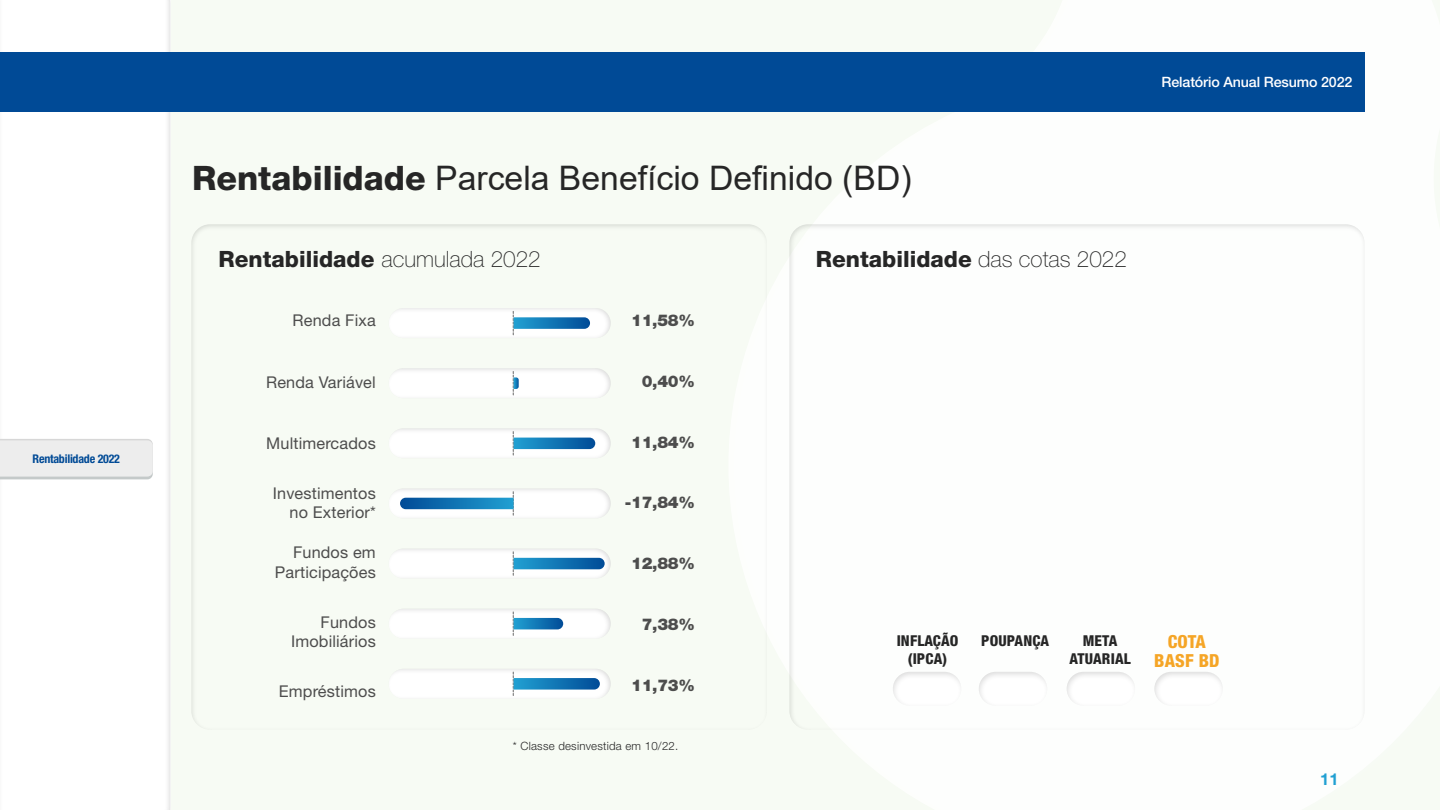
<style>
.page{position:relative;width:1440px;height:810px;background:#fff}
.page>*{position:absolute;margin:0;border:0;box-sizing:border-box;transform-origin:0 0}
.Título_seção{font:33.75px "Arial";color:#262626}
.Título_seção-2{font:800 22.5px "Helvetica Neue LT Std";color:#262626}
.txt_corrido{font:800 condensed 18px/18.8px "Helvetica Neue LT Std";letter-spacing:.01em;color:#f5a526;text-align:center}
.t1{font:700 16.5px "Helvetica Neue LT Std";color:#21a0d2}
.t2{font:16.2px/19.5px "Helvetica Neue LT Std";letter-spacing:.01em;color:#4d4d4d;text-align:right}
.t3{font:900 16.2px "Helvetica Neue LT Std";letter-spacing:-.02em;color:#4d4d4d}
.txt_corrido-2{font:800 condensed 15px/17.2px "Helvetica Neue LT Std";letter-spacing:.01em;color:#262626;text-align:center}
.t4{font:500 14.25px "Helvetica Neue LT Std";letter-spacing:-.01em;color:#fff}
.t5{font:700 condensed 12px "Helvetica Neue LT Std";letter-spacing:-.02em;color:#004a96}
.t6{font:300 11.4px "Helvetica Neue LT Std";letter-spacing:.02em;color:#262626}
.s1{font-family:"Helvetica Neue LT Std";font-weight:800}
.s2{font-weight:100}
</style>
<div class="page">
<div style="left:171px;top:0;width:1269px;height:810px;background:#f7fbf4"></div>
<div style="left:783px;top:219px;width:588px;height:511px;background:#fdfefd"></div>
<div style="left:0;top:0;width:176px;height:810px;background:#fff"></div>
<div style="left:389px;top:302px;width:228px;height:43px;background:#f8fbf8"></div>
<div style="left:389px;top:362px;width:228px;height:44px;background:#fdfdfd"></div>
<div style="left:389px;top:422px;width:228px;height:44px;background:#000;opacity:.15"></div>
<div style="left:389px;top:603px;width:228px;height:43px;background:#000;opacity:.15"></div>
<div style="left:389px;top:663px;width:228px;height:43px;background:#f8fbf8"></div>
<svg style="left:513px;top:311px;width:77px;height:24px"></svg>
<svg style="left:513px;top:432px;width:82px;height:23px"></svg>
<svg style="left:400px;top:492px;width:114px;height:23px"></svg>
<svg style="left:513px;top:552px;width:92px;height:23px"></svg>
<svg style="left:513px;top:672px;width:87px;height:24px"></svg>
<svg style="left:513px;top:371px;width:6px;height:24px"></svg>
<svg style="left:513px;top:612px;width:50px;height:23px"></svg>
<div style="left:887px;top:666px;width:81px;height:40px;background:#000;opacity:.15"></div>
<div style="left:973px;top:666px;width:81px;height:40px;background:#000;opacity:.15"></div>
<div style="left:1061px;top:666px;width:81px;height:40px;background:#000;opacity:.15"></div>
<div style="left:1148px;top:666px;width:82px;height:40px;background:#000;opacity:.15"></div>
<svg style="left:0;top:439px;width:153px;height:40px"></svg>
<div style="left:0;top:52px;width:1365px;height:60px;background:#004a96"></div>
<p class="t5" style="left:33px;top:452px;width:89px">Rentabilidade 2022</p>
<p class="Título_seção" style="left:192px;top:155px;width:721px"><span class="s1">Rentabilidade</span> Parcela Benefício Definido (BD)</p>
<p class="Título_seção-2" style="left:219px;top:245px;width:324px">Rentabilidade <span class="s2">acumulada 2022</span></p>
<p class="Título_seção-2" style="left:816px;top:245px;width:312px">Rentabilidade <span class="s2">das cotas 2022</span></p>
<p class="t2" style="left:293px;top:310px;width:85px">Renda Fixa</p>
<p class="t2" style="left:266px;top:372px;width:111px">Renda Variável</p>
<p class="t3" style="left:631px;top:311px;width:65px">11,58%</p>
<p class="t3" style="left:642px;top:371px;width:55px">0,40%</p>
<p class="t4" style="left:1162px;top:74px;width:192px">Relatório Anual Resumo 2022</p>
<p class="t2" style="left:266px;top:433px;width:111px">Multimercados</p>
<p class="t2" style="left:273px;top:483px;width:104px">Investimentos no Exterior*</p>
<p class="t2" style="left:275px;top:543px;width:102px">Fundos em<br>Participações</p>
<p class="t2" style="left:291px;top:612px;width:86px">Fundos<br>Imobiliários</p>
<p class="t2" style="left:279px;top:681px;width:98px">Empréstimos</p>
<p class="t3" style="left:631px;top:432px;width:65px">11,84%</p>
<p class="t3" style="left:625px;top:493px;width:71px">-17,84%</p>
<p class="t3" style="left:631px;top:554px;width:65px">12,88%</p>
<p class="t3" style="left:642px;top:615px;width:55px">7,38%</p>
<p class="t3" style="left:631px;top:675px;width:65px">11,73%</p>
<p class="t6" style="left:513px;top:739px;width:167px">* Classe desinvestida em 10/22.</p>
<p class="txt_corrido-2" style="left:897px;top:632px;width:63px">INFLAÇÃO (IPCA)</p>
<p class="txt_corrido-2" style="left:981px;top:632px;width:70px">POUPANÇA</p>
<p class="txt_corrido-2" style="left:1070px;top:632px;width:63px">META<br>ATUARIAL</p>
<p class="txt_corrido" style="left:1154px;top:632px;width:67px">COTA<br>BASF BD</p>
<p class="t1" style="left:1320px;top:769px;width:20px">11</p>
</div>
